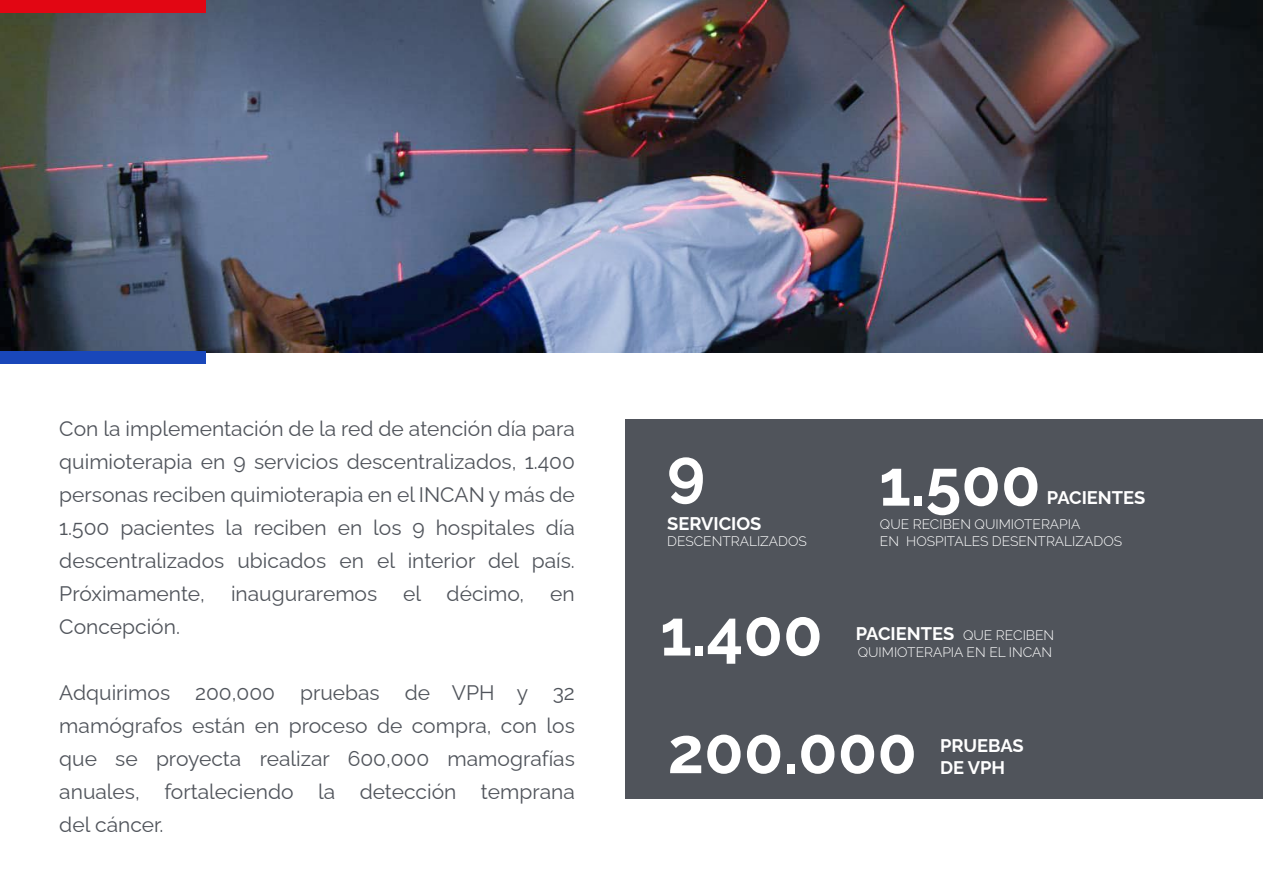
<style>
.page{position:relative;width:1263px;height:893px;background:#fff}
.page>*{position:absolute;margin:0;border:0;box-sizing:border-box;transform-origin:0 0}
.t1{font:700 64.65px "Raleway";color:#fff}
.t2{font:21px/33px "Raleway";color:#50545b;text-align:justify}
.t3{font:700 18.3px/21.9px "Raleway";color:#fff}
.t4{font:300 13.8px/16.5px "Raleway";color:#fff}
.s1{font-weight:700;font-size:18.3px}
</style>
<div class="page">
<img style="left:0;top:0;width:1263px;height:353px">
<div style="left:0;top:0;width:205px;height:12px;background:#e20613"></div>
<div style="left:0;top:351px;width:205px;height:12px;background:#1947ba"></div>
<div style="left:625px;top:420px;width:638px;height:379px;background:#50545b"></div>
<p class="t2" style="left:59px;top:410px;width:517px">Con la implementación de la red de atención día para quimioterapia en 9 servicios descentralizados, 1.400 personas reciben quimioterapia en el INCAN y más de 1.500 pacientes la reciben en los 9 hospitales día descentralizados ubicados en el interior del país.<br>Próximamente, inauguraremos el décimo, en Concepción.</p>
<p class="t2" style="left:59px;top:674px;width:517px">Adquirimos 200,000 pruebas de VPH y 32 mamógrafos están en proceso de compra, con los que se proyecta realizar 600,000 mamografías anuales, fortaleciendo la detección temprana del cáncer.</p>
<h1 class="t1" style="left:667px;top:421px;width:40px">9</h1>
<p class="t3" style="left:667px;top:511px;width:96px">SERVICIOS</p>
<p class="t4" style="left:667px;top:532px;width:141px">DESCENTRALIZADOS</p>
<h1 class="t1" style="left:879px;top:433px;width:163px">1.500</h1>
<p class="t3" style="left:1047px;top:485px;width:100px">PACIENTES</p>
<p class="t4" style="left:880px;top:514px;width:244px">QUE RECIBEN QUIMIOTERAPIA<br>EN HOSPITALES DESENTRALIZADOS</p>
<h1 class="t1" style="left:660px;top:583px;width:164px">1.400</h1>
<p class="t4" style="left:856px;top:626px;width:200px"><span class="s1">PACIENTES</span> QUE RECIBEN<br>QUIMIOTERAPIA EN EL INCAN</p>
<h1 class="t1" style="left:668px;top:700px;width:251px">200.000</h1>
<p class="t3" style="left:940px;top:733px;width:85px">PRUEBAS<br>DE VPH</p>
</div>
